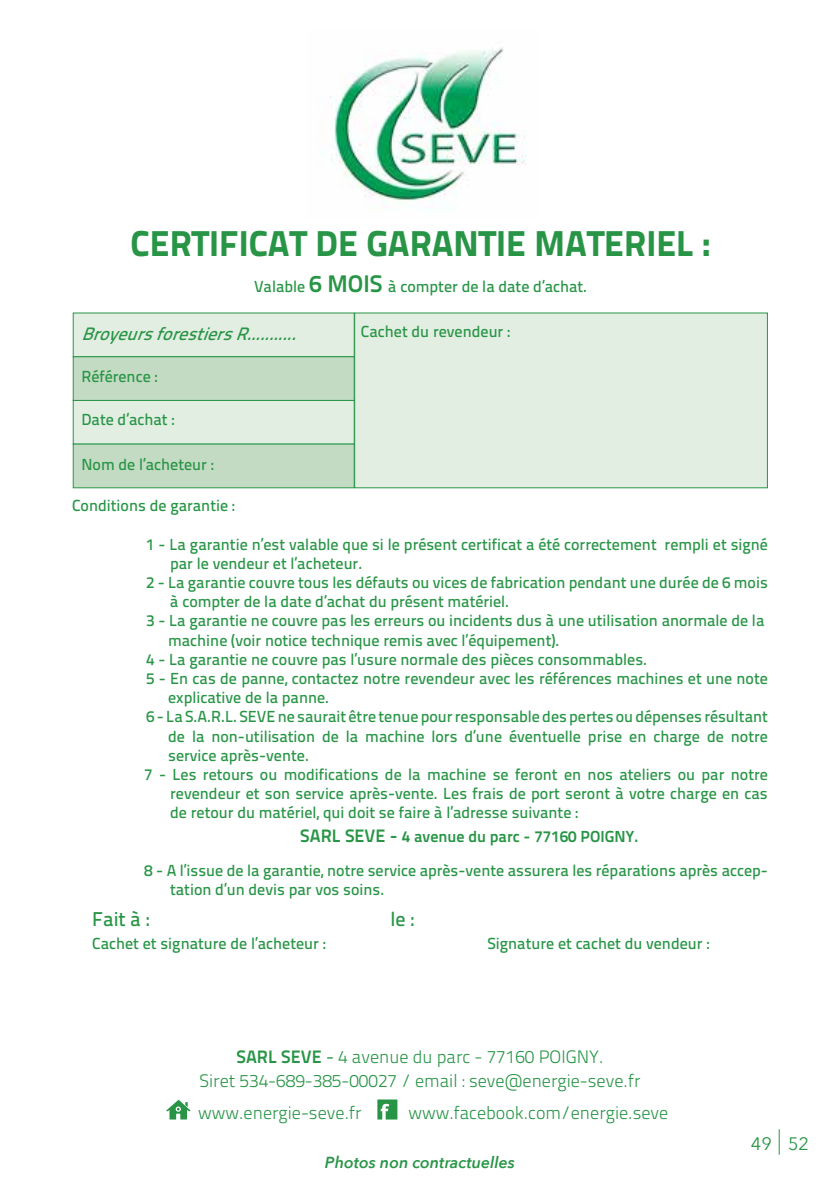
<style>
.page{position:relative;width:840px;height:1191px;background:#fff}
.page>*{position:absolute;margin:0;border:0;box-sizing:border-box;transform-origin:0 0}
.t1{font:800 36px "Titillium Text 22 L";color:#289546}
.t2{font:500 20px "Titillium Text 22 L";color:#289546}
.t3{font:300 18px/24px "Titillium Text 22 L";color:#289546;text-align:center}
.t4{font:italic 500 18px "Titillium Text 22 L";color:#289546}
.t5{font:18px "Avenir Next";color:#289546}
.t6{font:500 16px/19.2px "Titillium Text 22 L";color:#289546}
.t7{font:700 16px "Titillium Text 22 L";color:#289546}
.t8{font:italic 600 16px "Avenir Next";color:#289546}
.s1{font-weight:700;font-size:24px}
.s2{font-size:18px}
.s3{font-weight:700}
.s4{font-weight:400}
</style>
<div class="page">
<svg style="left:778px;top:1129px;width:1px;height:25px"></svg>
<div style="left:73px;top:312px;width:281px;height:45px;background:#e3eee3"></div>
<div style="left:73px;top:356px;width:281px;height:45px;background:#c4dbc3;border:1px solid #289546"></div>
<div style="left:73px;top:400px;width:281px;height:45px;background:#e3eee3;border:1px solid #289546"></div>
<div style="left:73px;top:443px;width:281px;height:45px;background:#c4dbc3;border:1px solid #289546"></div>
<div style="left:354px;top:312px;width:413px;height:176px;background:#e3eee3;border:1px solid #289546"></div>
<svg style="left:166px;top:1099px;width:24px;height:20px"></svg>
<svg style="left:377px;top:1099px;width:20px;height:20px"></svg>
<img style="left:330px;top:47px;width:196px;height:156px">
<h1 class="t1" style="left:131px;top:215px;width:581px">CERTIFICAT DE GARANTIE MATERIEL :</h1>
<p class="t6" style="left:254px;top:275px;width:334px">Valable <span class="s1">6 MOIS</span> à compter de la date d’achat.</p>
<p class="t4" style="left:81px;top:319px;width:225px">BroyeursforestiersR...........</p>
<p class="t6" style="left:81px;top:366px;width:78px">Référence :</p>
<p class="t6" style="left:81px;top:409px;width:95px">Date d’achat :</p>
<p class="t6" style="left:81px;top:453px;width:134px">Nom de l’acheteur :</p>
<p class="t6" style="left:361px;top:321px;width:151px">Cachet du revendeur :</p>
<p class="t6" style="left:72px;top:495px;width:164px">Conditions de garantie :</p>
<p class="t6" style="left:146px;top:533px;width:623px">1 - La garantie n’est valable que si le présent certificat a été correctement rempli et signé</p>
<p class="t6" style="left:170px;top:552px;width:193px">par le vendeur et l’acheteur.</p>
<p class="t6" style="left:146px;top:572px;width:623px">2 - La garantie couvre tous les défauts ou vices de fabrication pendant une durée de 6 mois</p>
<p class="t6" style="left:170px;top:591px;width:340px">à compter de la date d’achat du présent matériel.</p>
<p class="t6" style="left:146px;top:610px;width:619px">3 - La garantie ne couvre pas les erreurs ou incidents dus à une utilisation anormale de la</p>
<p class="t6" style="left:168px;top:629px;width:392px">machine (voir notice technique remis avec l’équipement).</p>
<p class="t6" style="left:146px;top:648px;width:502px">4 - La garantie ne couvre pas l’usure normale des pièces consommables.</p>
<p class="t6" style="left:146px;top:668px;width:623px">5 - En cas de panne, contactez notre revendeur avec les références machines et une note</p>
<p class="t6" style="left:168px;top:687px;width:162px">explicative de la panne.</p>
<p class="t6" style="left:146px;top:706px;width:623px">6 - La S.A.R.L. SEVE ne saurait être tenue pour responsable des pertes ou dépenses résultant</p>
<p class="t6" style="left:168px;top:725px;width:601px">de la non-utilisation de la machine lors d’une éventuelle prise en charge de notre</p>
<p class="t6" style="left:168px;top:744px;width:142px">service après-vente.</p>
<p class="t6" style="left:144px;top:764px;width:625px">7 - Les retours ou modifications de la machine se feront en nos ateliers ou par notre</p>
<p class="t6" style="left:170px;top:783px;width:598px">revendeur et son service après-vente. Les frais de port seront à votre charge en cas</p>
<p class="t6" style="left:170px;top:802px;width:409px">de retour du matériel, qui doit se faire à l’adresse suivante :</p>
<p class="t7" style="left:300px;top:824px;width:339px"><span class="s2">SARL SEVE -</span> 4 avenue du parc - 77160 POIGNY.</p>
<p class="t6" style="left:170px;top:860px;width:599px;text-indent:-26px">8 - A l’issue de la garantie, notre service après-vente assurera les réparations après accep&shy;tation d’un devis par vos soins.</p>
<p class="t2" style="left:92px;top:903px;width:59px">Fait à :</p>
<p class="t2" style="left:390px;top:903px;width:25px">le :</p>
<p class="t6" style="left:92px;top:932px;width:235px">Cachet et signature de l’acheteur :</p>
<p class="t6" style="left:487px;top:932px;width:223px">Signature et cachet du vendeur :</p>
<p class="t3" style="left:199px;top:1043px;width:442px"><span class="s3">SARL SEVE</span> <span class="s4">-</span> 4 avenue du parc - 77160 POIGNY.<br>Siret 534-689-385-00027 / email : seve@energie-seve.fr</p>
<p class="t3" style="left:198px;top:1099px;width:165px">www.energie-seve.fr</p>
<p class="t3" style="left:408px;top:1099px;width:261px">www.facebook.com/energie.seve</p>
<p class="t8" style="left:325px;top:1148px;width:191px">Photos non contractuelles</p>
<p class="t5" style="left:750px;top:1128px;width:22px">49</p>
<p class="t5" style="left:787px;top:1128px;width:22px">52</p>
</div>
